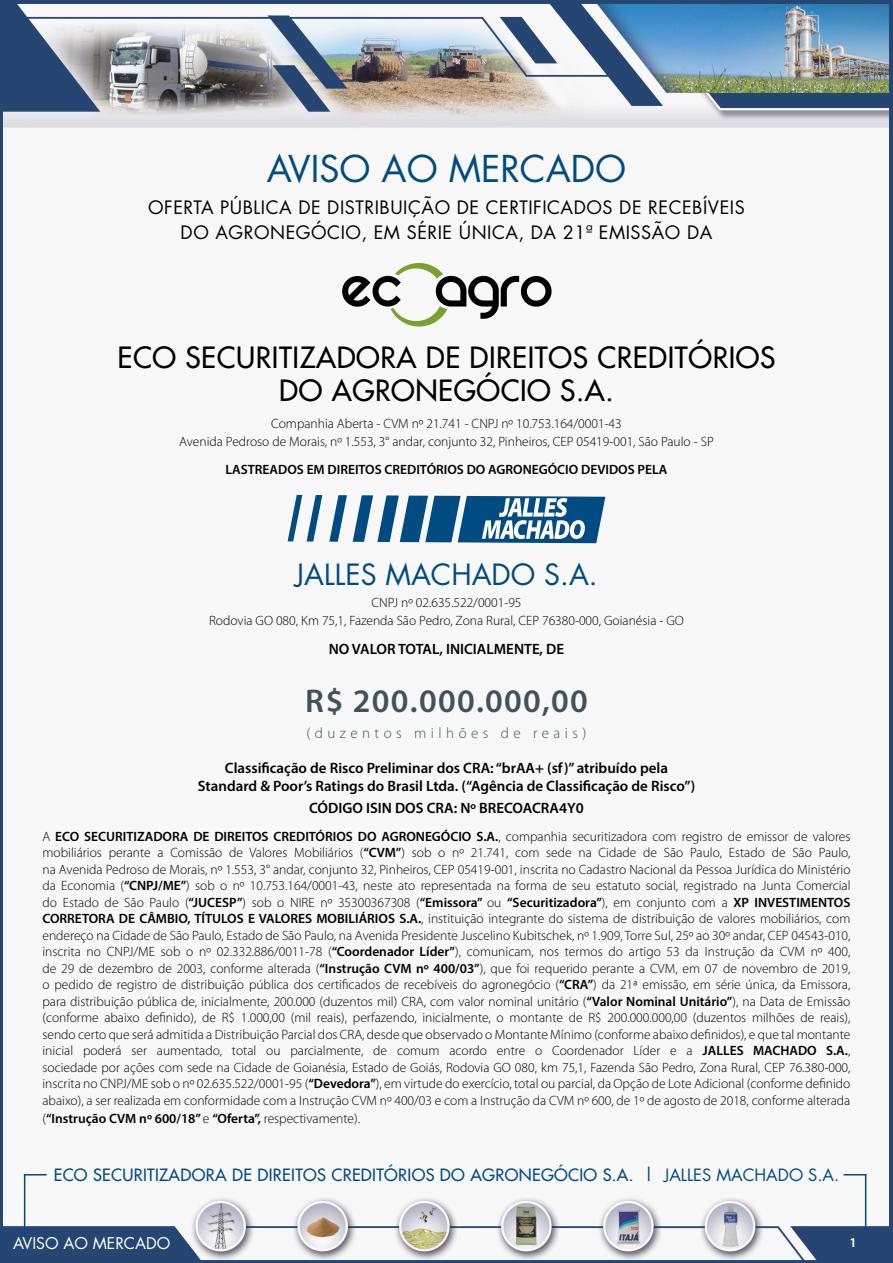
<style>
.page{position:relative;width:893px;height:1263px;background:#fff}
.page>*{position:absolute;margin:0;border:0;box-sizing:border-box;transform-origin:0 0}
.t1{font:36px "Futura";color:#004b82}
.t2{font:600 33px "Myriad Pro";letter-spacing:.04em;color:#40535c}
.t3{font:28.5px/33px "Futura";letter-spacing:.02em;color:#000;text-align:center}
.t4{font:28.5px "Futura";color:#004b82}
.t5{font:18px/25.2px "Futura";letter-spacing:.03em;color:#000;text-align:center}
.t6{font:16.5px "Futura";letter-spacing:.02em;color:#004b82}
.t7{font:15.75px "Futura";color:#fff}
.t8{font:600 15px/18px "Myriad Pro";color:#000;text-align:center}
.t9{font:300 15px "Myriad Pro";letter-spacing:.3em;color:#40535c}
.t10{font:300 13.5px/16.5px "Myriad Pro";color:#000;text-align:center}
.t11{font:600 13.5px "Myriad Pro";color:#000}
.t12{font:600 13.5px "Myriad Pro";color:#fff}
.s1{font-style:inherit}
.s2{font-weight:600}
.s3{font-weight:300}
</style>
<div class="page">
<img style="left:0;top:0;width:893px;height:1263px">
<hr style="left:24px;top:1175px;width:1px;height:60px;background:#004b82">
<hr style="left:865px;top:1175px;width:1px;height:56px;background:#004b82">
<svg style="left:24px;top:1174px;width:23px;height:1px"></svg>
<svg style="left:843px;top:1174px;width:23px;height:1px"></svg>
<svg style="left:342px;top:263px;width:210px;height:63px"></svg>
<svg style="left:329px;top:495px;width:18px;height:47px"></svg>
<svg style="left:288px;top:495px;width:34px;height:46px"></svg>
<svg style="left:353px;top:495px;width:252px;height:48px"></svg>
<h1 class="t1" style="left:267px;top:144px;width:361px">AVISO AO MERCADO</h1>
<h3 class="t5" style="left:148px;top:195px;width:598px">OFERTA PÚBLICA DE DISTRIBUIÇÃO DE CERTIFICADOS DE RECEBÍVEIS<br>DO AGRONEGÓCIO, EM SÉRIE ÚNICA, DA 21ª EMISSÃO DA</h3>
<h3 class="t3" style="left:118px;top:341px;width:659px">ECO SECURITIZADORA DE DIREITOS CREDITÓRIOS<br>DO AGRONEGÓCIO S.A.</h3>
<p class="t10" style="left:179px;top:415px;width:536px;line-height:18px">Companhia Aberta - CVM nº 21.741 - CNPJ nº 10.753.164/0001-43<br>Avenida Pedroso de Morais, nº 1.553, 3° andar, conjunto 32, Pinheiros, CEP 05419-001, São Paulo - SP</p>
<p class="t11" style="left:226px;top:460px;width:443px">LASTREADOS EM DIREITOS CREDITÓRIOS DO AGRONEGÓCIO DEVIDOS PELA</p>
<h3 class="t4" style="left:295px;top:555px;width:304px">JALLES MACHADO S.A.</h3>
<p class="t10" style="left:209px;top:594px;width:476px;line-height:18px">CNPJ nº 02.635.522/0001-95<br>Rodovia GO 080, Km 75,1, Fazenda São Pedro, Zona Rural, CEP 76380-000, Goianésia - GO</p>
<p class="t8" style="left:329px;top:640px;width:237px">NO VALOR TOTAL, INICIALMENTE, DE</p>
<h2 class="t2" style="left:305px;top:680px;width:284px">R$ 200.000.000,00</h2>
<p class="t9" style="left:306px;top:725px;width:282px">(duzentos milhões de reais)</p>
<p class="t8" style="left:198px;top:758px;width:499px">Classificação de Risco Preliminar dos CRA: “brAA+ (sf)” atribuído pela<br>Standard &amp; Poor’s Ratings do Brasil Ltda. (“Agência de Classificação de Risco”)</p>
<p class="t8" style="left:309px;top:798px;width:276px">CÓDIGO ISIN DOS CRA: Nº BRECOACRA4Y0</p>
<p class="t10" style="left:42px;top:828px;width:810px;text-align:justify"><span class="s1">A</span> <span class="s2">ECO SECURITIZADORA DE DIREITOS CREDITÓRIOS DO AGRONEGÓCIO S.A</span><span class="s2">.</span>, companhia securitizadora com registro de emissor de valores mobiliários perante a Comissão de Valores Mobiliários (<span class="s2">“CVM”</span>) sob o nº 21.741, com sede na Cidade de São Paulo, Estado de São Paulo, na Avenida Pedroso de Morais, nº 1.553, 3° andar, conjunto 32, Pinheiros, CEP 05419-001, inscrita no Cadastro Nacional da Pessoa Jurídica do Ministério da Economia (<span class="s2">“CNPJ/ME”</span>) sob o nº 10.753.164/0001-43, neste ato representada na forma de seu estatuto social, registrado na Junta Comercial do Estado de São Paulo (<span class="s2">“JUCESP”</span>) sob o NIRE nº 35300367308 (<span class="s2">“Emissora”</span> ou <span class="s2">“Securitizadora”</span>), em conjunto com a <span class="s2">XP INVESTIMENTOS CORRETORA DE CÂMBIO, TÍTULOS E VALORES MOBILIÁRIOS S.A.</span>, instituição integrante do sistema de distribuição de valores mobiliários, com endereço na Cidade de São Paulo, Estado de São Paulo, na Avenida Presidente Juscelino Kubitschek, nº 1.909, Torre Sul, 25º ao 30º andar, CEP 04543-010, inscrita no CNPJ/ME sob o nº 02.332.886/0011-78 (<span class="s2">“Coordenador Líder”</span>), comunicam, nos termos do artigo 53 da Instrução da CVM nº 400, de 29 de dezembro de 2003, conforme alterada (<span class="s2">“Instrução CVM nº 400/03”</span>), que foi requerido perante a CVM, em 07 de novembro de 2019, o pedido de registro de distribuição pública dos certificados de recebíveis do agronegócio (<span class="s2">“CRA”</span>) da 21ª emissão, em série única, da Emissora, para distribuição pública de, inicialmente, 200.000 (duzentos mil) CRA, com valor nominal unitário (<span class="s2">“Valor Nominal Unitário”</span>), na Data de Emissão (conforme abaixo definido), de R$ 1.000,00 (mil reais), perfazendo, inicialmente, o montante de R$ 200.000.000,00 (duzentos milhões de reais), sendo certo que será admitida a Distribuição Parcial dos CRA, desde que observado o Montante Mínimo (conforme abaixo definidos), e que tal montante inicial poderá ser aumentado, total ou parcialmente, de comum acordo entre o Coordenador Líder e a <span class="s2">JALLES MACHADO S.A.</span>, sociedade por ações com sede na Cidade de Goianésia, Estado de Goiás, Rodovia GO 080, km 75,1, Fazenda São Pedro, Zona Rural, CEP 76.380-000, inscrita no CNPJ/ME sob o nº 02.635.522/0001-95 (<span class="s2">“Devedora”</span>), em virtude do exercício, total ou parcial, da Opção de Lote Adicional (conforme definido abaixo), a ser realizada em conformidade com a Instrução CVM nº 400/03 e com a Instrução da CVM nº 600, de 1º de agosto de 2018, conforme alterada</p>
<p class="t11" style="left:42px;top:1109px;width:319px"><span class="s3">(</span>“Instrução CVM nº 600/18” <span class="s3">e</span> “Oferta”, <span class="s3">respectivamente).</span></p>
<p class="t6" style="left:54px;top:1164px;width:787px">ECO SECURITIZADORA DE DIREITOS CREDITÓRIOS DO AGRONEGÓCIO S.A. | <span class="s1">JALLES MACHADO S.A.</span></p>
<p class="t7" style="left:13px;top:1233px;width:159px">AVISO AO MERCADO</p>
<p class="t12" style="left:849px;top:1234px;width:9px">1</p>
</div>
